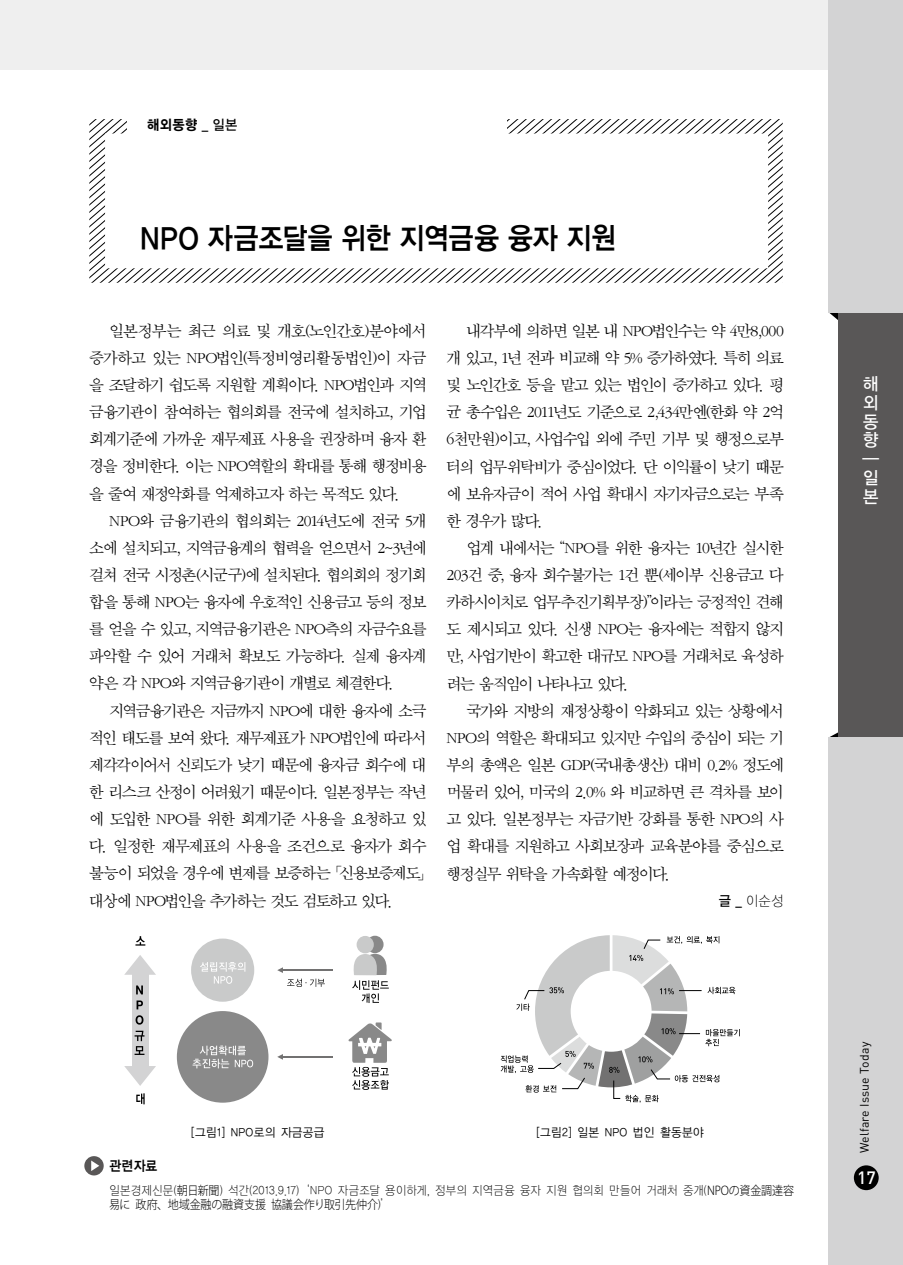
<style>
.page{position:relative;width:903px;height:1265px;background:#fff}
.page>*{position:absolute;margin:0;border:0;box-sizing:border-box;transform-origin:0 0}
.t1{font:29.75px "YGO145";letter-spacing:-.07em;color:#000;scale:.9 1}
.t2{font:17.5px/18.7px "YGO135";color:#fff;text-align:justify;scale:.95 1}
.t3{font:17.5px "Dinmed";color:#fff}
.t4{font:16.62px/27.1px "Sand Sm";letter-spacing:-.07em;color:#000;text-align:justify}
.t5{font:14px "YGO155";color:#000;scale:.93 1}
.t6{font:14px "YDIYGO110 KS Cpc EUC H";color:#000;scale:.93 1}
.t7{font:14px "YDIYGO140 KS Cpc EUC H";color:#000;scale:.9 1}
.t8{font:12.25px "YDIYGO110 KS Cpc EUC H";letter-spacing:-.04em;color:#000;scale:.9 1}
.t9{font:12.25px "YDIYGO120 KS Cpc EUC H";letter-spacing:-.035em;color:#000;scale:.93 1}
.t10{font:300 12.25px "Koz Go Pro";letter-spacing:-.015em;color:#000;scale:.9 1}
.t11{font:12.25px "DIN Pro";letter-spacing:.015em;color:#000}
.s1{font-family:"YGO135"}
.s2{font-family:"Koz Go Pro";font-weight:300}
.s3{font-family:"YDIYGO110 KS Cpc EUC H";font-weight:400}
</style>
<div class="page">
<div style="left:0;top:0;width:903px;height:69px;background:#efefef"></div>
<svg style="left:89px;top:119px;width:694px;height:164px"></svg>
<svg style="left:829px;top:313px;width:9px;height:7px"></svg>
<svg style="left:830px;top:732px;width:8px;height:5px"></svg>
<div style="left:828px;top:0;width:75px;height:313px;background:#d3d3d4"></div>
<div style="left:838px;top:313px;width:65px;height:424px;background:#595757"></div>
<div style="left:828px;top:737px;width:75px;height:528px;background:#d3d3d4"></div>
<div style="left:854px;top:1165px;width:25px;height:25px;background:#000;border-radius:50%"></div>
<div style="left:127px;top:115px;width:379px;height:30px;background:#fff"></div>
<svg style="left:84px;top:1156px;width:20px;height:19px"></svg>
<div style="left:366px;top:936px;width:18px;height:17px;background:#898989;border-radius:50%"></div>
<div style="left:357px;top:936px;width:17px;height:17px;background:#c9caca;border-radius:50%"></div>
<div style="left:191px;top:939px;width:63px;height:63px;background:#c9caca;border-radius:50%"></div>
<div style="left:177px;top:1011px;width:91px;height:92px;background:#898989;border-radius:50%"></div>
<svg style="left:200px;top:962px;width:45px;height:22px"></svg>
<svg style="left:352px;top:954px;width:37px;height:49px"></svg>
<svg style="left:135px;top:936px;width:10px;height:10px"></svg>
<svg style="left:136px;top:1093px;width:9px;height:11px"></svg>
<svg style="left:193px;top:1046px;width:60px;height:22px"></svg>
<svg style="left:348px;top:1022px;width:44px;height:68px"></svg>
<div style="left:132px;top:970px;width:16px;height:101px;background:#d3d3d4"></div>
<svg style="left:124px;top:955px;width:32px;height:20px"></svg>
<svg style="left:124px;top:1066px;width:32px;height:20px"></svg>
<svg style="left:136px;top:985px;width:7px;height:9px"></svg>
<svg style="left:137px;top:1000px;width:6px;height:9px"></svg>
<svg style="left:136px;top:1015px;width:7px;height:10px"></svg>
<svg style="left:135px;top:1031px;width:9px;height:24px"></svg>
<svg style="left:277px;top:967px;width:6px;height:6px"></svg>
<hr style="left:282px;top:969px;width:50px;height:2px;background:#727171">
<svg style="left:277px;top:1054px;width:6px;height:6px"></svg>
<hr style="left:282px;top:1056px;width:50px;height:2px;background:#727171">
<svg style="left:287px;top:979px;width:38px;height:8px"></svg>
<svg style="left:501px;top:935px;width:239px;height:168px"></svg>
<p class="t5" style="left:147px;top:117px;width:99px">해외동향 <span class="s1">_ 일본</span></p>
<h1 class="t1" style="left:139px;top:222px;width:532px">NPO 자금조달을 위한 지역금융 융자 지원</h1>
<p class="t4" style="left:89px;top:318px;width:339px;text-indent:20px">일본정부는 최근 의료 및 개호(노인간호)분야에서 증가하고 있는 NPO법인(특정비영리활동법인)이 자금 을 조달하기 쉽도록 지원할 계획이다. NPO법인과 지역 금융기관이 참여하는 협의회를 전국에 설치하고, 기업 회계기준에 가까운 재무제표 사용을 권장하며 융자 환 경을 정비한다. 이는 NPO역할의 확대를 통해 행정비용 을 줄여 재정악화를 억제하고자 하는 목적도 있다.</p>
<p class="t4" style="left:89px;top:508px;width:339px;text-indent:20px">NPO와 금융기관의 협의회는 2014년도에 전국 5개 소에 설치되고, 지역금융계의 협력을 얻으면서 2~3년에 걸쳐 전국 시정촌(시군구)에 설치된다. 협의회의 정기회 합을 통해 NPO는 융자에 우호적인 신용금고 등의 정보 를 얻을 수 있고, 지역금융기관은 NPO측의 자금수요를 파악할 수 있어 거래처 확보도 가능하다. 실제 융자계 약은 각 NPO와 지역금융기관이 개별로 체결한다.</p>
<p class="t4" style="left:89px;top:698px;width:345px;text-align:left;text-indent:20px">지역금융기관은 지금까지 NPO에 대한 융자에 소극 적인 태도를 보여 왔다. 재무제표가 NPO법인에 따라서 제각각이어서 신뢰도가 낮기 때문에 융자금 회수에 대 한 리스크 산정이 어려웠기 때문이다. 일본정부는 작년 에 도입한 NPO를 위한 회계기준 사용을 요청하고 있 다. 일정한 재무제표의 사용을 조건으로 융자가 회수 불능이 되었을 경우에 변제를 보증하는 「신용보증제도」대상에 NPO법인을 추가하는 것도 검토하고 있다.</p>
<p class="t4" style="left:446px;top:318px;width:339px;text-indent:20px">내각부에 의하면 일본 내 NPO법인수는 약 4만8,000 개 있고, 1년 전과 비교해 약 5% 증가하였다. 특히 의료 및 노인간호 등을 맡고 있는 법인이 증가하고 있다. 평 균 총수입은 2011년도 기준으로 2,434만엔(한화 약 2억 6천만원)이고, 사업수입 외에 주민 기부 및 행정으로부 터의 업무위탁비가 중심이었다. 단 이익률이 낮기 때문 에 보유자금이 적어 사업 확대시 자기자금으로는 부족 한 경우가 많다.</p>
<p class="t4" style="left:446px;top:535px;width:339px;text-indent:20px">업계 내에서는 “NPO를 위한 융자는 10년간 실시한 203건 중, 융자 회수불가는 1건 뿐(세이부 신용금고 다 카하시이치로 업무추진기획부장)”이라는 긍정적인 견해 도 제시되고 있다. 신생 NPO는 융자에는 적합지 않지 만, 사업기반이 확고한 대규모 NPO를 거래처로 육성하 려는 움직임이 나타나고 있다.</p>
<p class="t4" style="left:446px;top:698px;width:339px;text-indent:20px">국가와 지방의 재정상황이 악화되고 있는 상황에서 NPO의 역할은 확대되고 있지만 수입의 중심이 되는 기 부의 총액은 일본 GDP(국내총생산) 대비 0.2% 정도에 머물러 있어, 미국의 2.0% 와 비교하면 큰 격차를 보이 고 있다. 일본정부는 자금기반 강화를 통한 NPO의 사 업 확대를 지원하고 사회보장과 교육분야를 중심으로 행정실무 위탁을 가속화할 예정이다.</p>
<p class="t6" style="left:718px;top:894px;width:72px"><span class="s1">글 _</span> 이순성</p>
<p class="t9" style="left:191px;top:1126px;width:146px">[그림1] NPO로의 자금공급</p>
<p class="t9" style="left:536px;top:1126px;width:182px">[그림2] 일본 NPO 법인 활동분야</p>
<p class="t7" style="left:109px;top:1159px;width:56px">관련자료</p>
<p class="t8" style="left:109px;top:1184px;width:762px">일본경제신문(<span class="s2">朝日新聞</span>) 석간(2013.9.17)‘NPO 자금조달 용이하게, 정부의 지역금융 융자 지원 협의회 만들어 거래처 중개(<span class="s2">NPOの資金調達容</span></p>
<p class="t10" style="left:109px;top:1197px;width:315px">易に 政府、地域金融の融資支援 協議会作り取引先仲介<span class="s3">)’</span></p>
<p class="t2" style="left:862px;top:376px;width:19px">해 외 동 향 ━ 일 본</p>
<p class="t11" style="left:856px;top:1153px;width:112px;rotate:-90deg">Welfare Issue Today</p>
<p class="t3" style="left:857px;top:1166px;width:20px">17</p>
</div>
